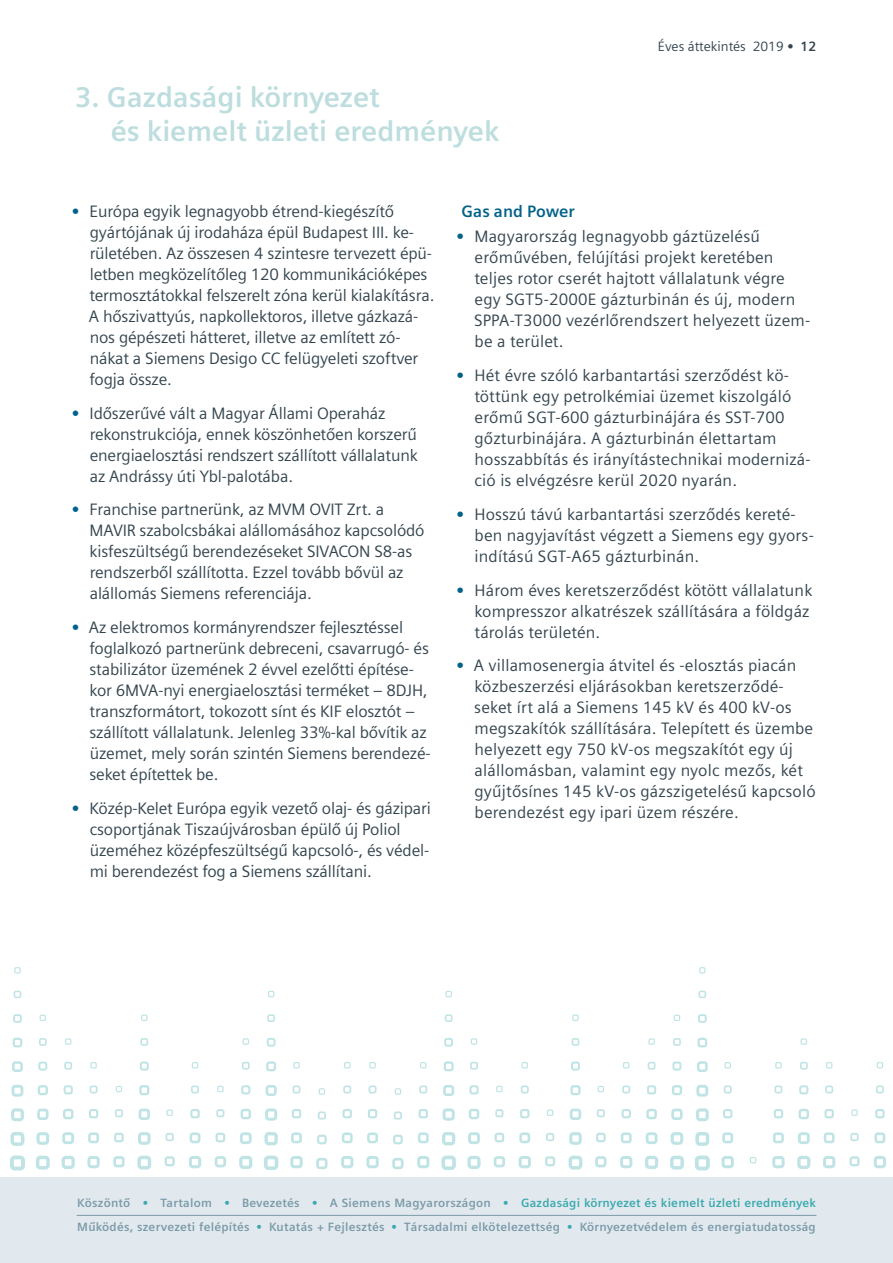
<style>
.page{position:relative;width:893px;height:1263px;background:#fff}
.page>*{position:absolute;margin:0;border:0;box-sizing:border-box;transform-origin:0 0}
.t1{font:700 28.5px/34.5px "Siemens Sans";color:#bdddde}
.t2{font:16.5px/21px "Siemens Sans";letter-spacing:-.01em;color:#34454f}
.t3{font:16.5px/21px "Siemens Sans";letter-spacing:.01em;color:#34454f}
.t4{font:700 16.5px "Siemens Sans";color:#006288}
.t5{font:13.5px "Siemens Sans";color:#34454f}
.t6{font:700 12px/24px "Siemens Sans";letter-spacing:.02em;color:#7b9aa9}
.s1{font-weight:700}
.s2{font-weight:700;color:#006288}
.s3{color:#3aa9ae}
</style>
<div class="page">
<div style="left:0;top:1178px;width:893px;height:85px;background:#e1e9ee"></div>
<hr style="left:77px;top:1215px;width:739px;height:1px;background:#7b9aa9">
<svg style="left:10px;top:967px;width:876px;height:203px"></svg>
<h1 class="t1" style="left:111px;top:80px;width:390px;text-indent:-36px">3. Gazdasági környezet<br>és kiemelt üzleti eredmények</h1>
<p class="t5" style="left:658px;top:39px;width:160px">Éves áttekintés 2019 <span class="s1">• 12</span></p>
<p class="t2" style="left:89px;top:201px;width:347px;text-indent:-18px"><span class="s2">•</span> Európa egyik legnagyobb étrend-kiegészítő gyártójának új irodaháza épül Budapest III. ke&shy;rületében. Az összesen 4 szintesre tervezett épü&shy;letben megközelítőleg 120 kommunikációképes termosztátokkal felszerelt zóna kerül kialakításra.<br>A hőszivattyús, napkollektoros, illetve gázkazá&shy;nos gépészeti hátteret, illetve az említett zó&shy;nákat a Siemens Desigo CC felügyeleti szoftver fogja össze.</p>
<p class="t2" style="left:90px;top:403px;width:330px;text-indent:-18px"><span class="s2">•</span> Időszerűvé vált a Magyar Állami Operaház rekonstrukciója, ennek köszönhetően korszerű energiaelosztási rendszert szállított vállalatunk az Andrássy úti Ybl-palotába.</p>
<p class="t2" style="left:90px;top:499px;width:336px;text-indent:-18px"><span class="s2">•</span> Franchise partnerünk, az MVM OVIT Zrt. a MAVIR szabolcsbákai alállomásához kapcsolódó kisfeszültségű berendezéseket SIVACON S8-as rendszerből szállította. Ezzel tovább bővül az alállomás Siemens referenciája.</p>
<p class="t2" style="left:89px;top:617px;width:343px;text-indent:-18px"><span class="s2">•</span> Az elektromos kormányrendszer fejlesztéssel foglalkozó partnerünk debreceni, csavarrugó- és stabilizátor üzemének 2 évvel ezelőtti építése&shy;kor 6MVA-nyi energiaelosztási terméket – 8DJH, transzformátort, tokozott sínt és KIF elosztót – szállított vállalatunk. Jelenleg 33%-kal bővítik az üzemet, mely során szintén Siemens berendezé&shy;seket építettek be.</p>
<p class="t2" style="left:90px;top:798px;width:343px;text-indent:-18px"><span class="s2">•</span> Közép-Kelet Európa egyik vezető olaj- és gázipari csoportjának Tiszaújvárosban épülő új Poliol üzeméhez középfeszültségű kapcsoló-, és védel&shy;mi berendezést fog a Siemens szállítani.</p>
<p class="t4" style="left:461px;top:202px;width:115px">Gas and Power</p>
<p class="t3" style="left:474px;top:226px;width:338px;text-indent:-18px"><span class="s2">•</span> Magyarország legnagyobb gáztüzelésű erőművében, felújítási projekt keretében teljes rotor cserét hajtott vállalatunk végre egy SGT5-2000E gázturbinán és új, modern SPPA-T3000 vezérlőrendszert helyezett üzem&shy;be a terület.</p>
<p class="t3" style="left:474px;top:365px;width:338px;text-indent:-18px"><span class="s2">•</span> Hét évre szóló karbantartási szerződést kö&shy;töttünk egy petrolkémiai üzemet kiszolgáló erőmű SGT-600 gázturbinájára és SST-700 gőzturbinájára. A gázturbinán élettartam hosszabbítás és irányítástechnikai modernizá&shy;ció is elvégzésre kerül 2020 nyarán.</p>
<p class="t3" style="left:475px;top:504px;width:341px;text-indent:-18px"><span class="s2">•</span> Hosszú távú karbantartási szerződés kereté&shy;ben nagyjavítást végzett a Siemens egy gyors&shy;indítású SGT-A65 gázturbinán.</p>
<p class="t3" style="left:474px;top:579px;width:339px;text-indent:-18px"><span class="s2">•</span> Három éves keretszerződést kötött vállalatunk kompresszor alkatrészek szállítására a földgáz tárolás területén.</p>
<p class="t3" style="left:474px;top:655px;width:343px;text-indent:-18px"><span class="s2">•</span> A villamosenergia átvitel és -elosztás piacán közbeszerzési eljárásokban keretszerződé&shy;seket írt alá a Siemens 145 kV és 400 kV-os megszakítók szállítására. Telepített és üzembe helyezett egy 750 kV-os megszakítót egy új alállomásban, valamint egy nyolc mezős, két gyűjtősínes 145 kV-os gázszigetelésű kapcsoló berendezést egy ipari üzem részére.</p>
<p class="t6" style="left:77px;top:1190px;width:740px">Köszöntő <span class="s3">•</span> Tartalom <span class="s3">•</span> Bevezetés <span class="s3">•</span> A Siemens Magyarországon <span class="s3">• Gazdasági környezet és kiemelt üzleti eredmények<br></span>Működés, szervezeti felépítés <span class="s3">•</span> Kutatás + Fejlesztés <span class="s3">•</span> Társadalmi elkötelezettség <span class="s3">•</span> Környezetvédelem és energiatudatosság</p>
</div>
